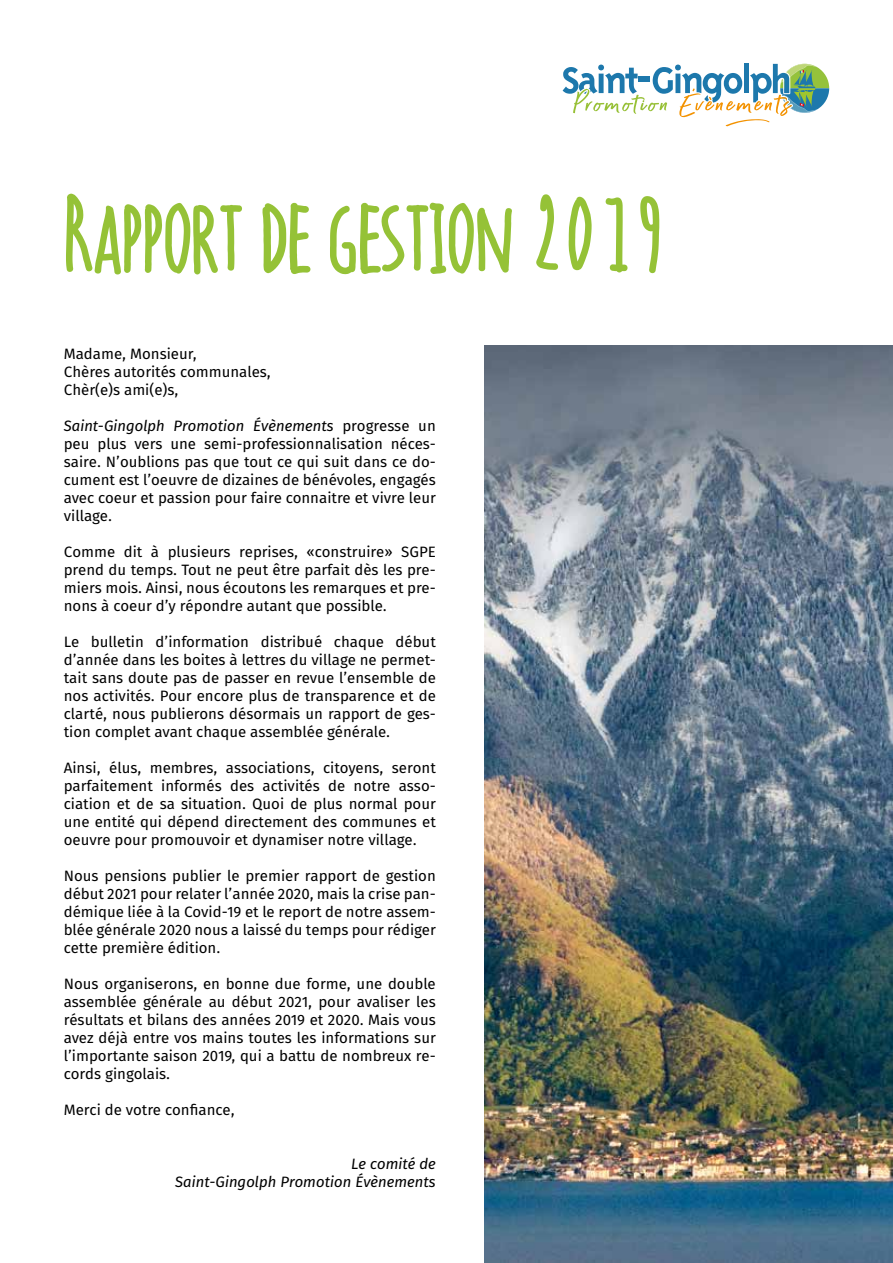
<style>
.page{position:relative;width:893px;height:1263px;background:#fff}
.page>*{position:absolute;margin:0;border:0;box-sizing:border-box;transform-origin:0 0}
.t1{font:500 105px "Ramdan";color:#95c237}
.t2{font:15px/18px "Fira Sans OT";color:#000;text-align:justify}
.t3{font:italic 15px/18px "Fira Sans OT";color:#000;text-align:right}
.s1{font-style:italic}
</style>
<div class="page">
<img style="left:485px;top:345px;width:408px;height:918px">
<svg style="left:563px;top:64px;width:266px;height:62px"></svg>
<h1 class="t1" style="left:64px;top:173px;width:602px">Rapport de gestion 2019</h1>
<p class="t2" style="left:64px;top:346px;width:209px;text-align:left">Madame, Monsieur,<br>Chères autorités communales,<br>Chèr(e)s ami(e)s,</p>
<p class="t2" style="left:64px;top:418px;width:374px"><span class="s1">Saint-Gingolph Promotion Évènements</span> progresse un peu plus vers une semi-professionnalisation néces&shy;saire. N’oublions pas que tout ce qui suit dans ce do&shy;cument est l’oeuvre de dizaines de bénévoles, engagés avec coeur et passion pour faire connaitre et vivre leur village.</p>
<p class="t2" style="left:64px;top:544px;width:374px">Comme dit à plusieurs reprises, «construire» SGPE prend du temps. Tout ne peut être parfait dès les pre&shy;miers mois. Ainsi, nous écoutons les remarques et pre&shy;nons à coeur d’y répondre autant que possible.</p>
<p class="t2" style="left:64px;top:634px;width:374px">Le bulletin d’information distribué chaque début d’année dans les boites à lettres du village ne permet&shy;tait sans doute pas de passer en revue l’ensemble de nos activités. Pour encore plus de transparence et de clarté, nous publierons désormais un rapport de ges&shy;tion complet avant chaque assemblée générale.</p>
<p class="t2" style="left:64px;top:760px;width:374px">Ainsi, élus, membres, associations, citoyens, seront parfaitement informés des activités de notre asso&shy;ciation et de sa situation. Quoi de plus normal pour une entité qui dépend directement des communes et oeuvre pour promouvoir et dynamiser notre village.</p>
<p class="t2" style="left:64px;top:868px;width:374px">Nous pensions publier le premier rapport de gestion début 2021 pour relater l’année 2020, mais la crise pan&shy;démique liée à la Covid-19 et le report de notre assem&shy;blée générale 2020 nous a laissé du temps pour rédiger cette première édition.</p>
<p class="t2" style="left:64px;top:976px;width:374px">Nous organiserons, en bonne due forme, une double assemblée générale au début 2021, pour avaliser les résultats et bilans des années 2019 et 2020. Mais vous avez déjà entre vos mains toutes les informations sur l’importante saison 2019, qui a battu de nombreux re&shy;cords gingolais.</p>
<p class="t2" style="left:64px;top:1102px;width:172px">Merci de votre confiance,</p>
<p class="t3" style="left:175px;top:1156px;width:262px">Le comité de<br>Saint-Gingolph Promotion Évènements</p>
</div>
